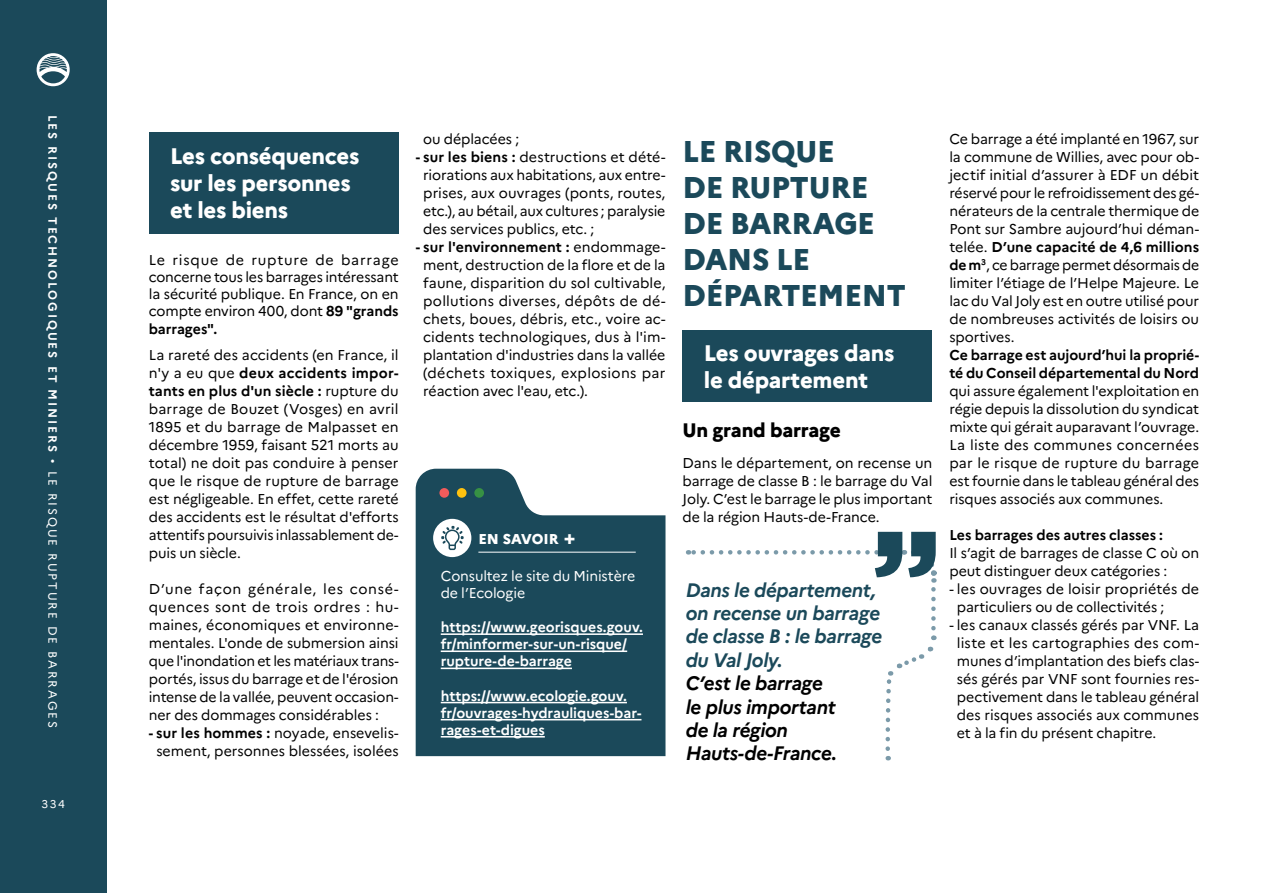
<style>
.page{position:relative;width:1263px;height:893px;background:#fff}
.page>*{position:absolute;margin:0;border:0;box-sizing:border-box;transform-origin:0 0}
.t1{font:800 30px/36px "Marianne";letter-spacing:-.01em;color:#1b495a}
.t2{font:800 22.5px/27px "Marianne";letter-spacing:-.01em;color:#fff}
.t3{font:italic 700 19.5px/23.4px "Marianne";letter-spacing:-.02em;color:#1b495a}
.t4{font:italic 700 19.5px/23.4px "Marianne";letter-spacing:-.02em;color:#000}
.t5{font:800 19.5px "Marianne";letter-spacing:-.015em;color:#000}
.t6{font:14.25px/18px "Marianne";letter-spacing:-.005em;color:#000;text-align:justify}
.t7{font:700 14.25px/17.1px "Marianne";letter-spacing:-.005em;color:#fff}
.t8{font:700 14.25px/18px "Marianne";letter-spacing:-.005em;color:#000}
.t9{font:14.25px/17.1px "Marianne";letter-spacing:-.01em;color:#fff}
.t10{font:800 14.25px "Marianne";color:#fff}
.t11{font:700 12px "Marianne";letter-spacing:.16em;color:#fff}
.t12{font:11.25px "Marianne";color:#fff}
.s1{font-weight:400}
.s2{font-weight:700}
.s3{font-size:19.5px}
</style>
<div class="page">
<svg style="left:416px;top:469px;width:249px;height:287px;background:#325c6b"></svg>
<hr style="left:441px;top:633px;width:202px;height:2px;background:#fff">
<hr style="left:441px;top:650px;width:186px;height:2px;background:#fff">
<hr style="left:441px;top:668px;width:131px;height:1px;background:#fff">
<hr style="left:441px;top:702px;width:186px;height:1px;background:#fff">
<hr style="left:441px;top:719px;width:200px;height:1px;background:#fff">
<hr style="left:441px;top:736px;width:104px;height:1px;background:#fff">
<hr style="left:478px;top:552px;width:158px;height:1px;background:#fff">
<div style="left:433px;top:519px;width:38px;height:38px;background:#fff;border-radius:50%"></div>
<svg style="left:441px;top:526px;width:23px;height:24px"></svg>
<div style="left:439px;top:488px;width:10px;height:10px;background:#f15b5b;border-radius:50%"></div>
<div style="left:457px;top:488px;width:10px;height:10px;background:#ffc20e;border-radius:50%"></div>
<div style="left:474px;top:488px;width:10px;height:10px;background:#379144;border-radius:50%"></div>
<div style="left:682px;top:330px;width:250px;height:72px;background:#1b495a"></div>
<svg style="left:688px;top:532px;width:249px;height:228px"></svg>
<div style="left:149px;top:132px;width:250px;height:101px;background:#1b495a"></div>
<div style="left:0;top:0;width:106px;height:893px;background:#1b495a"></div>
<svg style="left:37px;top:53px;width:33px;height:33px"></svg>
<p class="t11" style="left:62px;top:115px;width:615px;rotate:90deg">LES RISQUES TECHNOLOGIQUES ET MINIERS <span class="s1">• LE RISQUE RUPTURE DE BARRAGES</span></p>
<p class="t12" style="left:41px;top:795px;width:25px">334</p>
<p class="t6" style="left:423px;top:129px;width:97px">ou déplacées ;</p>
<p class="t6" style="left:423px;top:147px;width:244px;text-indent:-7px"><span class="s2">- sur les biens :</span> destructions et dété&shy;riorations aux habitations, aux entre&shy;prises, aux ouvrages (ponts, routes, etc.), au bétail, aux cultures ; paralysie des services publics, etc. ;</p>
<p class="t6" style="left:423px;top:237px;width:244px;text-indent:-7px"><span class="s2">- sur l'environnement :</span> endommage&shy;ment, destruction de la flore et de la faune, disparition du sol cultivable, pollutions diverses, dépôts de dé&shy;chets, boues, débris, etc., voire ac&shy;cidents technologiques, dus à l'im&shy;plantation d'industries dans la vallée (déchets toxiques, explosions par réaction avec l'eau, etc.).</p>
<h2 class="t2" style="left:170px;top:141px;width:191px">Les conséquences sur les personnes et les biens</h2>
<h1 class="t1" style="left:682px;top:131px;width:225px">LE RISQUE<br>DE RUPTURE<br>DE BARRAGE<br>DANS LE<br>DÉPARTEMENT</h1>
<p class="t6" style="left:149px;top:250px;width:251px;line-height:17.1px">Le risque de rupture de barrage concerne tous les barrages intéressant la sécurité publique. En France, on en compte environ 400, dont <span class="s2">89 "grands barrages".</span></p>
<p class="t6" style="left:149px;top:345px;width:251px">La rareté des accidents (en France, il n'y a eu que <span class="s2">deux accidents impor&shy;tants en plus d'un siècle :</span> rupture du barrage de Bouzet (Vosges) en avril 1895 et du barrage de Malpasset en décembre 1959, faisant 521 morts au total) ne doit pas conduire à penser que le risque de rupture de barrage est négligeable. En effet, cette rareté des accidents est le résultat d'efforts attentifs poursuivis inlassablement de&shy;puis un siècle.</p>
<p class="t6" style="left:149px;top:579px;width:251px">D’une façon générale, les consé&shy;quences sont de trois ordres : hu&shy;maines, économiques et environne&shy;mentales. L'onde de submersion ainsi que l'inondation et les matériaux trans&shy;portés, issus du barrage et de l'érosion intense de la vallée, peuvent occasion&shy;ner des dommages considérables :</p>
<p class="t6" style="left:149px;top:723px;width:251px;text-align:center"><span class="s2">- sur les hommes :</span> noyade, ensevelis&shy;sement, personnes blessées, isolées</p>
<h2 class="t2" style="left:704px;top:337px;width:192px">Les ouvrages dans le département</h2>
<h3 class="t5" style="left:682px;top:415px;width:160px">Un grand barrage</h3>
<p class="t6" style="left:682px;top:453px;width:251px">Dans le département, on recense un barrage de classe B : le barrage du Val Joly. C’est le barrage le plus important de la région Hauts-de-France.</p>
<p class="t10" style="left:478px;top:528px;width:99px">EN SAVOIR <span class="s3">+</span></p>
<p class="t9" style="left:441px;top:566px;width:196px">Consultez le site du Ministère de l’Ecologie</p>
<p class="t7" style="left:441px;top:617px;width:204px">https://www.georisques.gouv. fr/minformer-sur-un-risque/ rupture-de-barrage</p>
<p class="t7" style="left:441px;top:686px;width:202px">https://www.ecologie.gouv. fr/ouvrages-hydrauliques-bar&shy;rages-et-digues</p>
<h3 class="t3" style="left:686px;top:576px;width:198px">Dans le département, on recense un barrage de classe B : le barrage du Val Joly.</h3>
<h3 class="t4" style="left:686px;top:670px;width:153px">C’est le barrage le plus important de la région<br>Hauts-de-France.</h3>
<p class="t6" style="left:949px;top:129px;width:251px">Ce barrage a été implanté en 1967, sur la commune de Willies, avec pour ob&shy;jectif initial d’assurer à EDF un débit réservé pour le refroidissement des gé&shy;nérateurs de la centrale thermique de Pont sur Sambre aujourd’hui déman&shy;telée. <span class="s2">D’une capacité de 4,6 millions de m</span><sup>3</sup>, ce barrage permet désormais de limiter l’étiage de l’Helpe Majeure. Le lac du Val Joly est en outre utilisé pour de nombreuses activités de loisirs ou sportives.</p>
<p class="t8" style="left:949px;top:345px;width:251px">Ce barrage est aujourd’hui la proprié&shy;té du Conseil départemental du Nord</p>
<p class="t6" style="left:949px;top:381px;width:251px">qui assure également l'exploitation en régie depuis la dissolution du syndicat mixte qui gérait auparavant l’ouvrage.<br>La liste des communes concernées par le risque de rupture du barrage est fournie dans le tableau général des risques associés aux communes.</p>
<p class="t8" style="left:949px;top:525px;width:215px">Les barrages des autres classes :</p>
<p class="t6" style="left:949px;top:543px;width:251px">Il s’agit de barrages de classe C où on peut distinguer deux catégories :</p>
<p class="t6" style="left:957px;top:579px;width:244px;text-indent:-7px">- les ouvrages de loisir propriétés de particuliers ou de collectivités ;</p>
<p class="t6" style="left:957px;top:615px;width:244px;text-indent:-7px">- les canaux classés gérés par VNF. La liste et les cartographies des com&shy;munes d’implantation des biefs clas&shy;sés gérés par VNF sont fournies res&shy;pectivement dans le tableau général des risques associés aux communes et à la fin du présent chapitre.</p>
</div>
